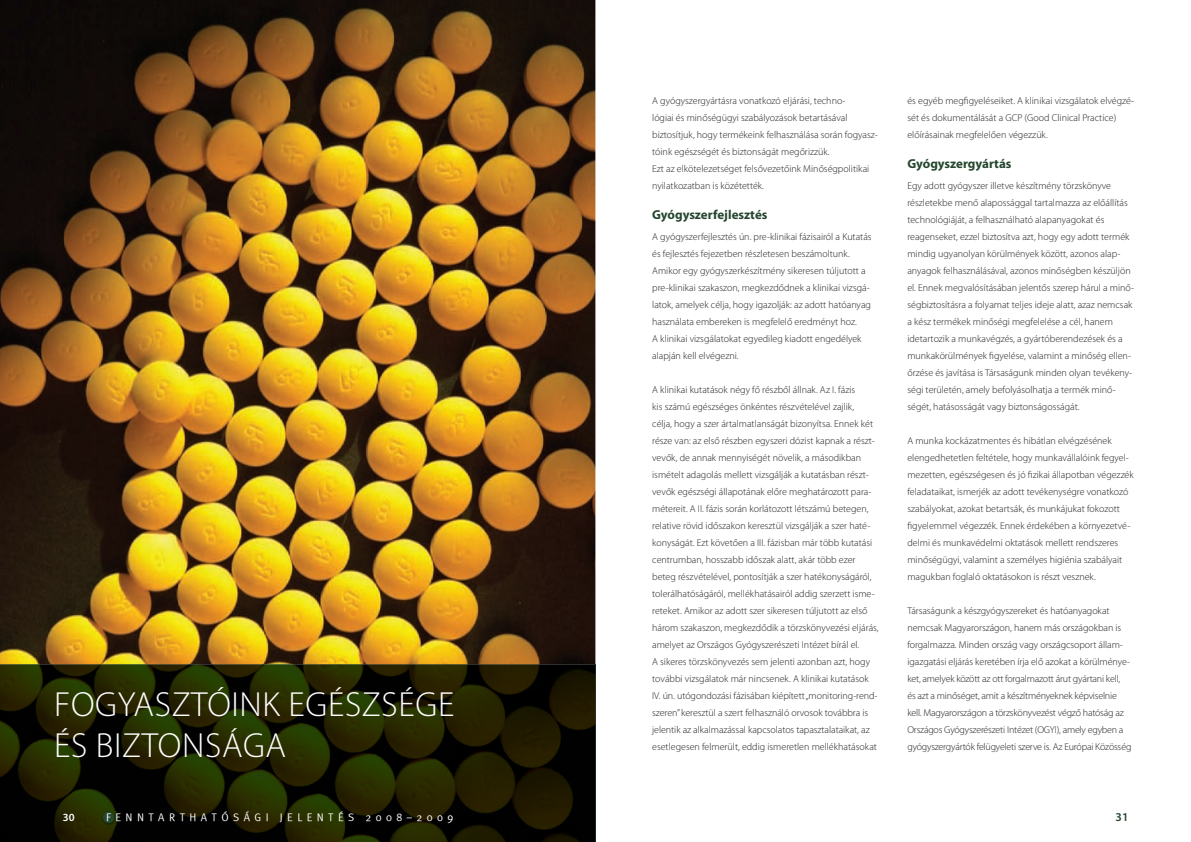
<style>
.page{position:relative;width:1191px;height:842px;background:#fff}
.page>*{position:absolute;margin:0;border:0;box-sizing:border-box;transform-origin:0 0}
.t1{font:300 35px/40.9px "Myriad Pro";letter-spacing:.02em;color:#fff}
.t2{font:700 13px "Myriad Pro";color:#25462e}
.t3{font:600 12px "Myriad Pro";color:#25462e}
.t4{font:11px "Meta Plus Normal Roman";letter-spacing:.4em;color:#fff}
.t5{font:600 11px "Myriad Pro";color:#fff}
.t6{font:300 10px/17px "Myriad Pro";color:#231f20}
.t7{font:300 10px/17px "Myriad Pro";letter-spacing:-.02em;color:#231f20}
</style>
<div class="page">
<img style="left:0;top:0;width:595px;height:664px">
<hr style="left:595px;top:664px;width:1px;height:178px;background:#294730">
<img style="left:0;top:664px;width:595px;height:178px">
<img style="left:102px;top:811px;width:14px;height:14px">
<div style="left:103px;top:812px;width:11px;height:11px;background:#25462e;border-radius:50%"></div>
<h1 class="t1" style="left:54px;top:685px;width:402px">FOGYASZTóINK EGÉSZSÉGE<br>ÉS BIZTONSÁGA</h1>
<p class="t5" style="left:63px;top:810px;width:13px">30</p>
<p class="t4" style="left:106px;top:811px;width:348px">FENNTARTHATÓSÁGI JELENTÉS 2008–2009</p>
<p class="t6" style="left:652px;top:92px;width:227px">A gyógyszergyártásra vonatkozó eljárási, techno-<br>lógiai és minőségügyi szabályozások betartásával biztosítjuk, hogy termékeink felhasználása során fogyasz&shy;tóink egészségét és biztonságát megőrizzük.<br>Ezt az elkötelezetséget felsővezetőink Minőségpolitikai nyilatkozatban is közétették.</p>
<h2 class="t2" style="left:652px;top:206px;width:117px">Gyógyszerfejlesztés</h2>
<p class="t6" style="left:652px;top:228px;width:221px">A gyógyszerfejlesztés ún. pre-klinikai fázisairól a Kutatás és fejlesztés fejezetben részletesen beszámoltunk.<br>Amikor egy gyógyszerkészítmény sikeresen túljutott a pre-klinikai szakaszon, megkezdődnek a klinikai vizsgá&shy;latok, amelyek célja, hogy igazolják: az adott hatóanyag használata embereken is megfelelő eredményt hoz.<br>A klinikai vizsgálatokat egyedileg kiadott engedélyek alapján kell elvégezni.</p>
<p class="t6" style="left:652px;top:381px;width:228px">A klinikai kutatások négy fő részből állnak. Az I. fázis<br>kis számú egészséges önkéntes részvételével zajlik,<br>célja, hogy a szer ártalmatlanságát bizonyítsa. Ennek két része van: az első részben egyszeri dózist kapnak a részt&shy;vevők, de annak mennyiségét növelik, a másodikban ismételt adagolás mellett vizsgálják a kutatásban részt&shy;vevők egészségi állapotának előre meghatározott para&shy;métereit. A II. fázis során korlátozott létszámú betegen, relative rövid időszakon keresztül vizsgálják a szer haté&shy;konyságát. Ezt követően a III. fázisban már több kutatási centrumban, hosszabb időszak alatt, akár több ezer beteg részvételével, pontosítják a szer hatékonyságáról, tolerálhatóságáról, mellékhatásairól addig szerzett isme&shy;reteket. Amikor az adott szer sikeresen túljutott az első három szakaszon, megkezdődik a törzskönyvezési eljárás, amelyet az Országos Gyógyszerészeti Intézet bírál el.<br>A sikeres törzskönyvezés sem jelenti azonban azt, hogy további vizsgálatok már nincsenek. A klinikai kutatások IV. ún. utógondozási fázisában kiépített „monitoring-rend&shy;szeren” keresztül a szert felhasználó orvosok továbbra is jelentik az alkalmazással kapcsolatos tapasztalataikat, az esetlegesen felmerült, eddig ismeretlen mellékhatásokat</p>
<p class="t6" style="left:907px;top:92px;width:228px">és egyéb megfigyeléseiket. A klinikai vizsgálatok elvégzé&shy;sét és dokumentálását a GCP (Good Clinical Practice) előírásainak megfelelően végezzük.</p>
<h2 class="t2" style="left:907px;top:155px;width:106px">Gyógyszergyártás</h2>
<p class="t6" style="left:907px;top:177px;width:228px">Egy adott gyógyszer illetve készítmény törzskönyve részletekbe menő alapossággal tartalmazza az előállítás technológiáját, a felhasználható alapanyagokat és reagenseket, ezzel biztosítva azt, hogy egy adott termék mindig ugyanolyan körülmények között, azonos alap&shy;anyagok felhasználásával, azonos minőségben készüljön el. Ennek megvalósításában jelentős szerep hárul a minő&shy;ségbiztosításra a folyamat teljes ideje alatt, azaz nemcsak a kész termékek minőségi megfelelése a cél, hanem idetartozik a munkavégzés, a gyártóberendezések és a munkakörülmények figyelése, valamint a minőség ellen&shy;őrzése és javítása is Társaságunk minden olyan tevékeny&shy;ségi területén, amely befolyásolhatja a termék minő&shy;ségét, hatásosságát vagy biztonságosságát.</p>
<p class="t6" style="left:907px;top:432px;width:228px">A munka kockázatmentes és hibátlan elvégzésének elengedhetetlen feltétele, hogy munkavállalóink fegyel&shy;mezetten, egészségesen és jó fizikai állapotban végezzék feladataikat, ismerjék az adott tevékenységre vonatkozó szabályokat, azokat betartsák, és munkájukat fokozott figyelemmel végezzék. Ennek érdekében a környezetvé&shy;delmi és munkavédelmi oktatások mellett rendszeres minőségügyi, valamint a személyes higiénia szabályait magukban foglaló oktatásokon is részt vesznek.</p>
<p class="t7" style="left:907px;top:602px;width:226px">Társaságunk a készgyógyszereket és hatóanyagokat nemcsak Magyarországon, hanem más országokban is forgalmazza. Minden ország vagy országcsoport állam&shy;igazgatási eljárás keretében írja elő azokat a körülménye&shy;ket, amelyek között az ott forgalmazott árut gyártani kell,<br>és azt a minőséget, amit a készítményeknek képviselnie kell. Magyarországon a törzskönyvezést végző hatóság az Országos Gyógyszerészeti Intézet (OGYI), amely egyben a gyógyszergyártók felügyeleti szerve is. Az Európai Közösség</p>
<p class="t3" style="left:1115px;top:810px;width:14px">31</p>
</div>
